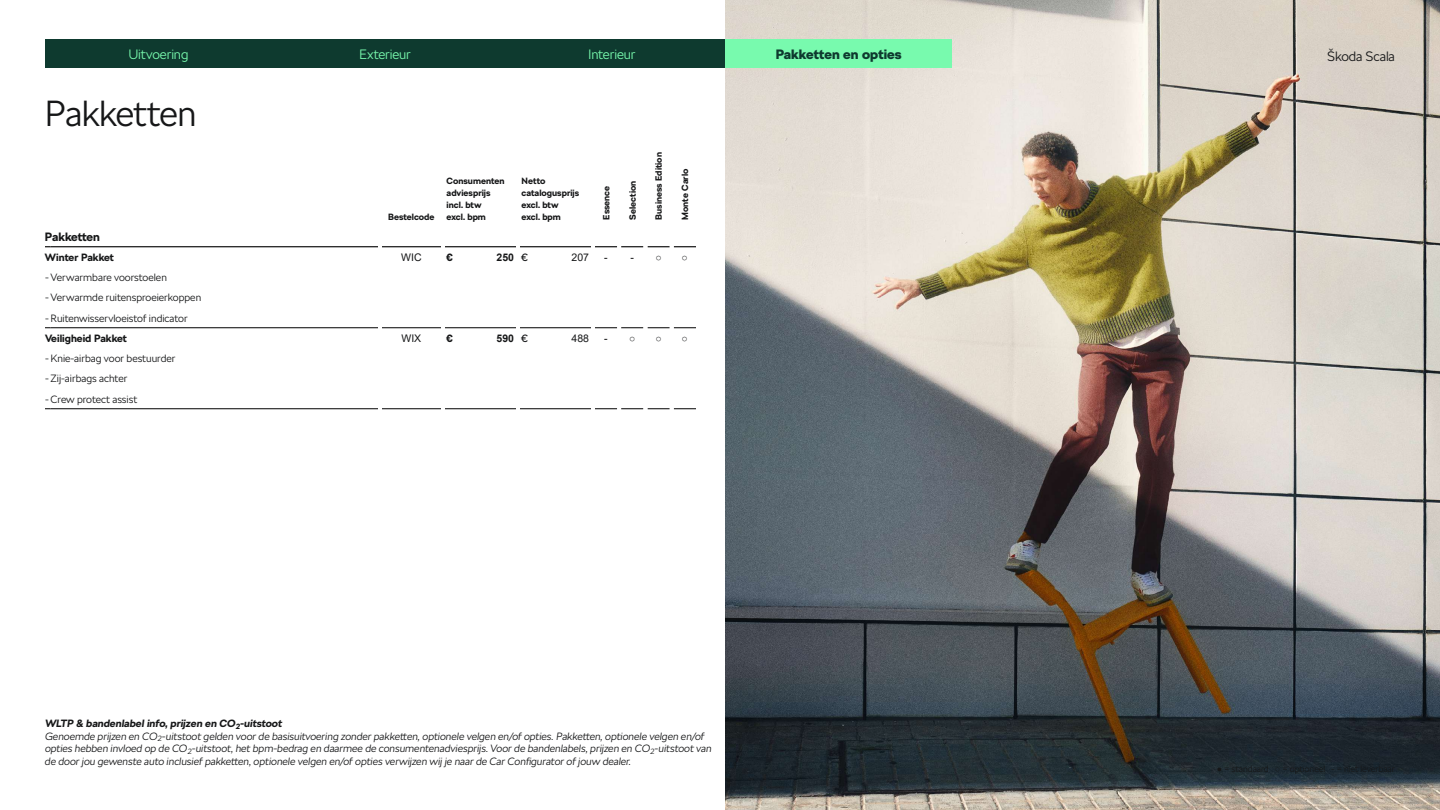
<style>
.page{position:relative;width:1440px;height:810px;background:#fff}
.page>*{position:absolute;margin:0;border:0;box-sizing:border-box;transform-origin:0 0}
.t1{font:300 36px "SKODA Next";letter-spacing:-.02em;color:#161718}
.t2{font:300 13.5px "SKODA Next";letter-spacing:-.01em;color:#78faae}
.t3{font:900 13.5px "SKODA Next";color:#0e3a2f}
.t4{font:300 13.5px "SKODA Next";letter-spacing:-.01em;color:#161718}
.t5{font:700 12px "SKODA Next";letter-spacing:-.01em;color:#161718}
.t6{font:italic 300 10.5px/12.6px "SKODA Next";color:#161718}
.t7{font:300 10.5px "SKODA Next";color:#161718}
.t8{font:700 10.5px "SKODA Next";color:#161718}
.t9{font:10.5px "Arial";color:#161718}
.t10{font:700 10.5px "Arial";color:#161718}
.t11{font:700 9px/12px "SKODA Next";color:#161718}
.s1{font-family:"SKODA Next";font-weight:400}
.s2{font-weight:700}
</style>
<div class="page">
<img style="left:725px;top:0;width:715px;height:810px">
<hr style="left:51px;top:328px;width:327px;height:1px;background:#000">
<hr style="left:382px;top:328px;width:59px;height:1px;background:#000">
<hr style="left:445px;top:328px;width:71px;height:1px;background:#000">
<hr style="left:520px;top:328px;width:71px;height:1px;background:#000">
<svg style="left:595px;top:328px;width:101px;height:1px"></svg>
<hr style="left:51px;top:246px;width:327px;height:1px;background:#000">
<hr style="left:382px;top:246px;width:59px;height:1px;background:#000">
<hr style="left:445px;top:246px;width:71px;height:1px;background:#000">
<hr style="left:520px;top:246px;width:71px;height:1px;background:#000">
<svg style="left:595px;top:246px;width:101px;height:1px"></svg>
<hr style="left:51px;top:409px;width:327px;height:1px;background:#000">
<hr style="left:382px;top:409px;width:59px;height:1px;background:#000">
<hr style="left:445px;top:409px;width:71px;height:1px;background:#000">
<hr style="left:520px;top:409px;width:71px;height:1px;background:#000">
<svg style="left:595px;top:409px;width:101px;height:1px"></svg>
<hr style="left:617px;top:237px;width:4px;height:451px;background:#fff">
<hr style="left:644px;top:237px;width:3px;height:451px;background:#fff">
<hr style="left:670px;top:237px;width:4px;height:451px;background:#fff">
<div style="left:45px;top:39px;width:227px;height:29px;background:#0e3a2f"></div>
<div style="left:272px;top:39px;width:227px;height:29px;background:#0e3a2f"></div>
<div style="left:499px;top:39px;width:226px;height:29px;background:#0e3a2f"></div>
<div style="left:725px;top:39px;width:227px;height:29px;background:#78faae"></div>
<p class="t2" style="left:128px;top:45px;width:62px">Uitvoering</p>
<p class="t2" style="left:359px;top:45px;width:53px">Exterieur</p>
<p class="t2" style="left:588px;top:45px;width:49px">Interieur</p>
<p class="t3" style="left:776px;top:45px;width:127px">Pakketten en opties</p>
<p class="t4" style="left:1327px;top:47px;width:69px">Škoda Scala</p>
<h1 class="t1" style="left:45px;top:89px;width:153px">Pakketten</h1>
<p class="t11" style="left:388px;top:211px;width:48px">Bestelcode</p>
<p class="t11" style="left:447px;top:175px;width:59px">Consumenten adviesprijs incl. btw<br>excl. bpm</p>
<p class="t11" style="left:522px;top:175px;width:59px">Netto catalogusprijs excl. btw excl. bpm</p>
<p class="t11" style="left:600px;top:220px;width:35px;rotate:-90deg">Essence</p>
<p class="t11" style="left:627px;top:220px;width:40px;rotate:-90deg">Selection</p>
<p class="t11" style="left:653px;top:220px;width:69px;rotate:-90deg">Business Edition</p>
<p class="t11" style="left:679px;top:220px;width:52px;rotate:-90deg">Monte Carlo</p>
<p class="t5" style="left:45px;top:229px;width:56px">Pakketten</p>
<p class="t8" style="left:45px;top:250px;width:70px">Winter Pakket</p>
<p class="t9" style="left:401px;top:250px;width:22px">WIC</p>
<p class="t8" style="left:447px;top:250px;width:8px">€</p>
<p class="t10" style="left:497px;top:250px;width:33px">250 <span class="s1">€</span></p>
<p class="t9" style="left:572px;top:250px;width:19px">207</p>
<p class="t9" style="left:604px;top:250px;width:31px">- -</p>
<p class="t9" style="left:655px;top:250px;width:34px">○ ○</p>
<p class="t7" style="left:45px;top:270px;width:123px">- Verwarmbare voorstoelen</p>
<p class="t7" style="left:45px;top:291px;width:158px">- Verwarmde ruitensproeierkoppen</p>
<p class="t7" style="left:45px;top:311px;width:144px">- Ruitenwisservloeistof indicator</p>
<p class="t8" style="left:45px;top:331px;width:83px">Veiligheid Pakket</p>
<p class="t9" style="left:401px;top:331px;width:21px">WIX</p>
<p class="t8" style="left:447px;top:331px;width:8px">€</p>
<p class="t10" style="left:497px;top:331px;width:33px">590 <span class="s1">€</span></p>
<p class="t9" style="left:572px;top:331px;width:19px">488</p>
<p class="t9" style="left:604px;top:331px;width:33px">- ○</p>
<p class="t9" style="left:655px;top:331px;width:34px">○ ○</p>
<p class="t7" style="left:45px;top:351px;width:132px">- Knie-airbag voor bestuurder</p>
<p class="t7" style="left:45px;top:372px;width:84px">- Zij-airbags achter</p>
<p class="t7" style="left:45px;top:392px;width:94px">- Crew protect assist</p>
<p class="t6" style="left:45px;top:717px;width:668px"><span class="s2">WLTP &amp; bandenlabel info, prijzen en CO</span><sub>2</sub><span class="s2">-uitstoot<br></span>Genoemde prijzen en CO<sub>2</sub>-uitstoot gelden voor de basisuitvoering zonder pakketten, optionele velgen en/of opties. Pakketten, optionele velgen en/of opties hebben invloed op de CO<sub>2</sub>-uitstoot, het bpm-bedrag en daarmee de consumentenadviesprijs. Voor de bandenlabels, prijzen en CO<sub>2</sub>-uitstoot van de door jou gewenste auto inclusief pakketten, optionele velgen en/of opties verwijzen wij je naar de Car Configurator of jouw dealer.</p>
</div>
